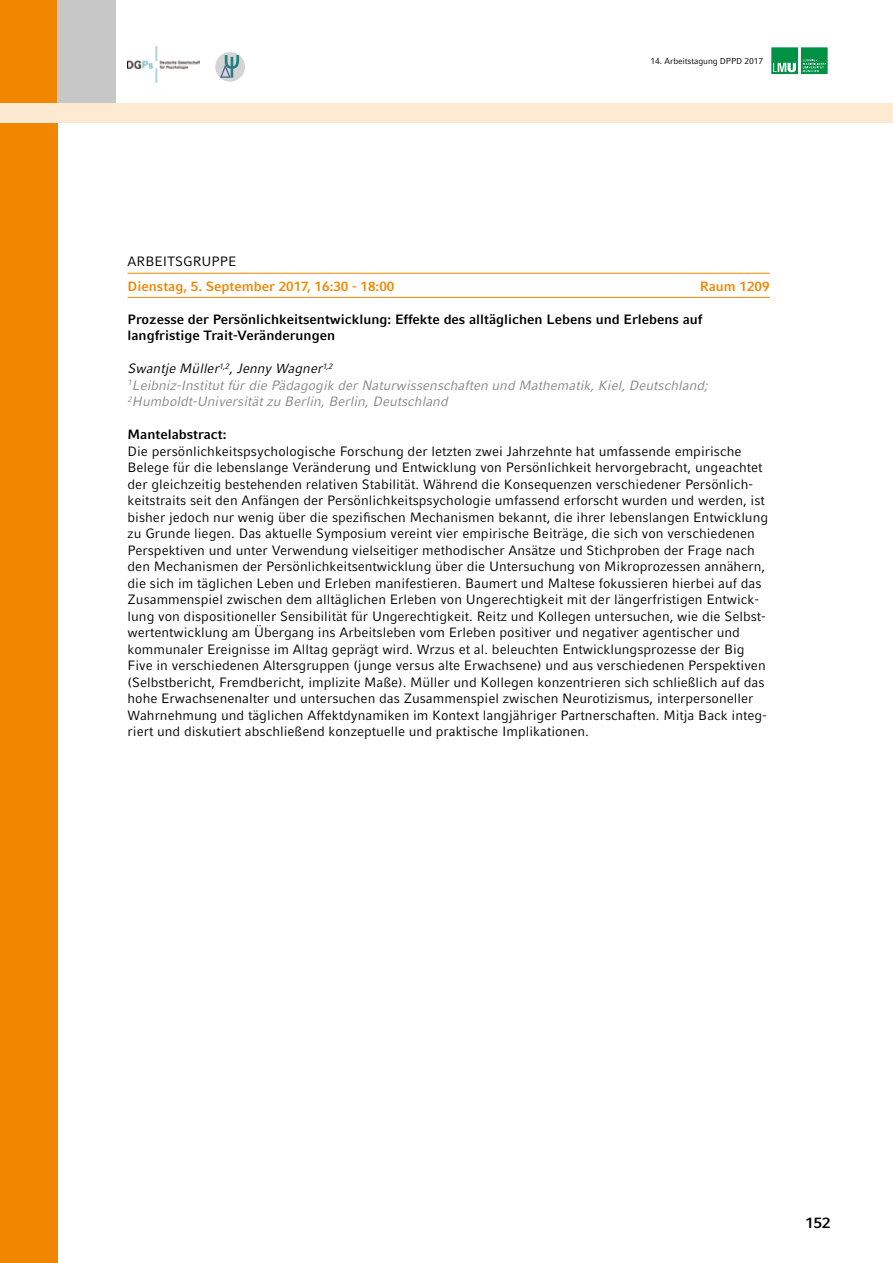
<style>
.page{position:relative;width:893px;height:1263px;background:#fff}
.page>*{position:absolute;margin:0;border:0;box-sizing:border-box;transform-origin:0 0}
.t1{font:700 15px "LMU Compatil Fact";color:#000}
.t2{font:13.5px/16.5px "LMU Compatil Fact";color:#000}
.t3{font:italic 13.5px/16.5px "LMU Compatil Fact";color:#878787}
.t4{font:700 13.5px/16.5px "LMU Compatil Fact";color:#000}
.t5{font:700 13.5px "LMU Compatil Fact";color:#f18700}
.t6{font:8.55px "LMU Compatil Fact";letter-spacing:-.01em;color:#000}
.s1{color:#000}
</style>
<div class="page">
<div style="left:0;top:0;width:57px;height:1263px;background:#f18700"></div>
<div style="left:57px;top:0;width:59px;height:113px;background:#c6c6c6"></div>
<div style="left:1px;top:104px;width:892px;height:19px;background:#fee9d2"></div>
<svg style="left:771px;top:47px;width:57px;height:27px;background:#32a669"></svg>
<div style="left:215px;top:52px;width:30px;height:30px;background:#d2d4d5;border-radius:50%"></div>
<svg style="left:219px;top:55px;width:20px;height:24px"></svg>
<img style="left:128px;top:47px;width:72px;height:36px">
<hr style="left:128px;top:273px;width:642px;height:1px;background:#f18700">
<hr style="left:128px;top:297px;width:642px;height:1px;background:#f18700">
<p class="t6" style="left:651px;top:56px;width:114px">14. Arbeitstagung DPPD 2017</p>
<p class="t2" style="left:128px;top:253px;width:110px">ARBEITSGRUPPE</p>
<p class="t5" style="left:128px;top:278px;width:268px">Dienstag, 5. September 2017, 16:30 - 18:00</p>
<p class="t5" style="left:700px;top:278px;width:71px">Raum 1209</p>
<p class="t4" style="left:128px;top:311px;width:576px">Prozesse der Persönlichkeitsentwicklung: Effekte des alltäglichen Lebens und Erlebens auf langfristige Trait-Veränderungen</p>
<p class="t3" style="left:128px;top:360px;width:582px"><span class="s1">Swantje Müller</span><sup>1,2</sup><span class="s1">, Jenny Wagner</span><sup>1,2<br></sup><sup>1</sup>Leibniz-Institut für die Pädagogik der Naturwissenschaften und Mathematik, Kiel, Deutschland;<br><sup>2</sup>Humboldt-Universität zu Berlin, Berlin, Deutschland</p>
<p class="t4" style="left:128px;top:426px;width:100px">Mantelabstract:</p>
<p class="t2" style="left:128px;top:443px;width:642px">Die persönlichkeitspsychologische Forschung der letzten zwei Jahrzehnte hat umfassende empirische Belege für die lebenslange Veränderung und Entwicklung von Persönlichkeit hervorgebracht, ungeachtet der gleichzeitig bestehenden relativen Stabilität. Während die Konsequenzen verschiedener Persönlich&shy;keitstraits seit den Anfängen der Persönlichkeitspsychologie umfassend erforscht wurden und werden, ist bisher jedoch nur wenig über die spezifischen Mechanismen bekannt, die ihrer lebenslangen Entwicklung zu Grunde liegen. Das aktuelle Symposium vereint vier empirische Beiträge, die sich von verschiedenen Perspektiven und unter Verwendung vielseitiger methodischer Ansätze und Stichproben der Frage nach den Mechanismen der Persönlichkeitsentwicklung über die Untersuchung von Mikroprozessen annähern, die sich im täglichen Leben und Erleben manifestieren. Baumert und Maltese fokussieren hierbei auf das Zusammenspiel zwischen dem alltäglichen Erleben von Ungerechtigkeit mit der längerfristigen Entwick&shy;lung von dispositioneller Sensibilität für Ungerechtigkeit. Reitz und Kollegen untersuchen, wie die Selbst&shy;wertentwicklung am Übergang ins Arbeitsleben vom Erleben positiver und negativer agentischer und kommunaler Ereignisse im Alltag geprägt wird. Wrzus et al. beleuchten Entwicklungsprozesse der Big Five in verschiedenen Altersgruppen (junge versus alte Erwachsene) und aus verschiedenen Perspektiven (Selbstbericht, Fremdbericht, implizite Maße). Müller und Kollegen konzentrieren sich schließlich auf das hohe Erwachsenenalter und untersuchen das Zusammenspiel zwischen Neurotizismus, interpersoneller Wahrnehmung und täglichen Affektdynamiken im Kontext langjähriger Partnerschaften. Mitja Back integ&shy;riert und diskutiert abschließend konzeptuelle und praktische Implikationen.</p>
<p class="t1" style="left:806px;top:1214px;width:27px">152</p>
</div>
